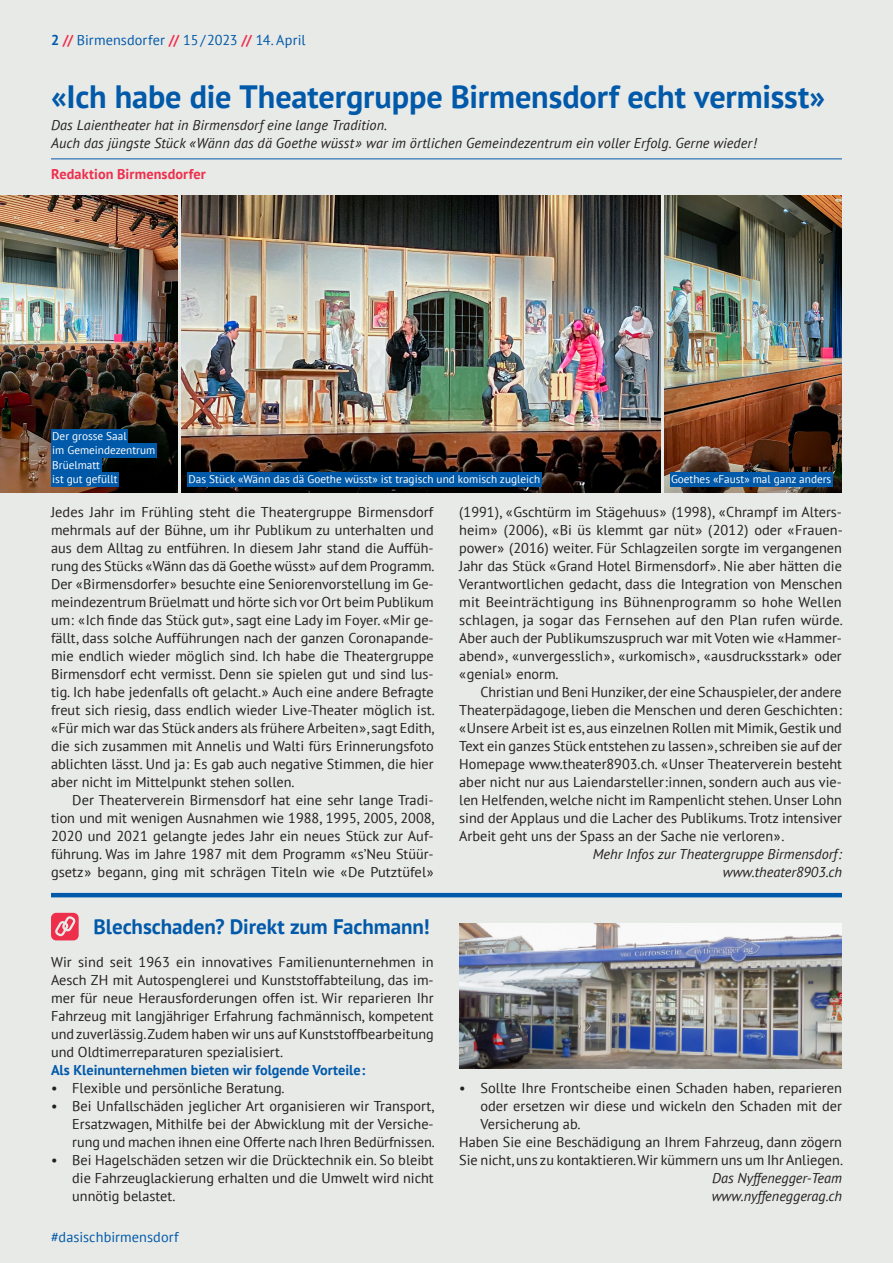
<style>
.page{position:relative;width:893px;height:1263px;background:#e8eae8}
.page>*{position:absolute;margin:0;border:0;box-sizing:border-box;transform-origin:0 0}
.t1{font:700 32.25px "PT Sans";letter-spacing:-.005em;color:#0159a9}
.t2{font:700 21px "PT Sans";letter-spacing:-.005em;color:#0159a9}
.t3{font:14.25px/18px "PT Sans";color:#231f20;text-align:justify}
.t4{font:italic 14.25px/18px "PT Sans";color:#231f20}
.t5{font:14.25px "PT Sans";letter-spacing:.005em;color:#0159a9}
.t6{font:700 14.25px "PT Sans";color:#0159a9}
.t7{font:700 14.25px "PT Sans";letter-spacing:.01em;color:#ee2f4c}
.t8{font:11.25px/14.2px "PT Sans";color:#fff}
.s1{font-weight:700}
.s2{font-weight:700;color:#ee2f4c}
</style>
<div class="page">
<svg style="left:51px;top:913px;width:28px;height:27px"></svg>
<img style="left:459px;top:924px;width:383px;height:144px">
<hr style="left:51px;top:893px;width:791px;height:4px;background:#0159a9">
<hr style="left:51px;top:158px;width:791px;height:1px;background:#0159a9">
<img style="left:182px;top:196px;width:478px;height:296px">
<img style="left:664px;top:196px;width:178px;height:296px">
<img style="left:0;top:196px;width:178px;height:296px">
<div style="left:187px;top:472px;width:355px;height:15px;background:#0159a9"></div>
<div style="left:670px;top:472px;width:163px;height:15px;background:#0159a9"></div>
<div style="left:51px;top:429px;width:77px;height:15px;background:#0159a9"></div>
<div style="left:51px;top:443px;width:106px;height:15px;background:#0159a9"></div>
<div style="left:51px;top:458px;width:50px;height:14px;background:#0159a9"></div>
<div style="left:51px;top:472px;width:68px;height:15px;background:#0159a9"></div>
<p class="t5" style="left:51px;top:31px;width:256px"><span class="s1">2</span> <span class="s2">//</span> Birmensdorfer <span class="s2">//</span> 15/2023 <span class="s2">//</span> 14. April</p>
<h1 class="t1" style="left:51px;top:75px;width:776px">«Ich habe die Theatergruppe Birmensdorf echt vermisst»</h1>
<p class="t4" style="left:51px;top:116px;width:707px">Das Laientheater hat in Birmensdorf eine lange Tradition.<br>Auch das jüngste Stück «Wänn das dä Goethe wüsst» war im örtlichen Gemeindezentrum ein voller Erfolg. Gerne wieder!</p>
<p class="t7" style="left:51px;top:165px;width:156px">Redaktion Birmensdorfer</p>
<p class="t8" style="left:52px;top:429px;width:104px">Der grosse Saal<br>im Gemeindezentrum<br>Brüelmatt<br>ist gut gefüllt</p>
<p class="t8" style="left:189px;top:471px;width:353px">Das Stück «Wänn das dä Goethe wüsst» ist tragisch und komisch zugleich</p>
<p class="t8" style="left:671px;top:471px;width:162px">Goethes «Faust» mal ganz anders</p>
<p class="t3" style="left:51px;top:503px;width:385px">Jedes Jahr im Frühling steht die Theatergruppe Birmensdorf mehrmals auf der Bühne, um ihr Publikum zu unterhalten und aus dem Alltag zu entführen. In diesem Jahr stand die Auffüh&shy;rung des Stücks «Wänn das dä Goethe wüsst» auf dem Programm.<br>Der «Birmensdorfer» besuchte eine Seniorenvorstellung im Ge&shy;meindezentrum Brüelmatt und hörte sich vor Ort beim Publikum um: «Ich finde das Stück gut», sagt eine Lady im Foyer. «Mir ge&shy;fällt, dass solche Aufführungen nach der ganzen Coronapande&shy;mie endlich wieder möglich sind. Ich habe die Theatergruppe Birmensdorf echt vermisst. Denn sie spielen gut und sind lus&shy;tig. Ich habe jedenfalls oft gelacht.» Auch eine andere Befragte freut sich riesig, dass endlich wieder Live-Theater möglich ist. «Für mich war das Stück anders als frühere Arbeiten», sagt Edith, die sich zusammen mit Annelis und Walti fürs Erinnerungsfoto ablichten lässt. Und ja: Es gab auch negative Stimmen, die hier aber nicht im Mittelpunkt stehen sollen.</p>
<p class="t3" style="left:51px;top:791px;width:385px;text-align:left;text-indent:21px">Der Theaterverein Birmensdorf hat eine sehr lange Tradi&shy;tion und mit wenigen Ausnahmen wie 1988, 1995, 2005, 2008, 2020 und 2021 gelangte jedes Jahr ein neues Stück zur Auf&shy;führung. Was im Jahre 1987 mit dem Programm «s’Neu Stüür&shy;gsetz» begann, ging mit schrägen Titeln wie «De Putztüfel»</p>
<h2 class="t2" style="left:94px;top:913px;width:338px">Blechschaden? Direkt zum Fachmann!</h2>
<p class="t3" style="left:51px;top:953px;width:384px">Wir sind seit 1963 ein innovatives Familienunternehmen in Aesch ZH mit Autospenglerei und Kunststoffabteilung, das im&shy;mer für neue Herausforderungen offen ist. Wir reparieren Ihr Fahrzeug mit langjähriger Erfahrung fachmännisch, kompetent und zuverlässig. Zudem haben wir uns auf Kunststoffbearbeitung und Oldtimerreparaturen spezialisiert.</p>
<p class="t6" style="left:51px;top:1061px;width:316px">Als Kleinunternehmen bieten wir folgende Vorteile:</p>
<p class="t3" style="left:51px;top:1079px;width:235px">• Flexible und persönliche Beratung.</p>
<p class="t3" style="left:72px;top:1097px;width:364px;text-indent:-21px">• Bei Unfallschäden jeglicher Art organisieren wir Transport, Ersatzwagen, Mithilfe bei der Abwicklung mit der Versiche&shy;rung und machen ihnen eine Offerte nach Ihren Bedürfnissen.</p>
<p class="t3" style="left:72px;top:1151px;width:363px;text-indent:-21px">• Bei Hagelschäden setzen wir die Drücktechnik ein. So bleibt die Fahrzeuglackierung erhalten und die Umwelt wird nicht unnötig belastet.</p>
<p class="t5" style="left:51px;top:1227px;width:129px">#dasischbirmensdorf</p>
<p class="t3" style="left:459px;top:503px;width:385px">(1991), «Gschtürm im Stägehuus» (1998), «Chrampf im Alters&shy;heim» (2006), «Bi üs klemmt gar nüt» (2012) oder «Frauen&shy;power» (2016) weiter. Für Schlagzeilen sorgte im vergangenen Jahr das Stück «Grand Hotel Birmensdorf». Nie aber hätten die Verantwortlichen gedacht, dass die Integration von Menschen mit Beeinträchtigung ins Bühnenprogramm so hohe Wellen schlagen, ja sogar das Fernsehen auf den Plan rufen würde.<br>Aber auch der Publikumszuspruch war mit Voten wie «Hammer&shy;abend», «unvergesslich», «urkomisch», «ausdrucksstark» oder «genial» enorm.</p>
<p class="t3" style="left:459px;top:683px;width:384px;text-indent:21px">Christian und Beni Hunziker, der eine Schauspieler, der andere Theaterpädagoge, lieben die Menschen und deren Geschichten: «Unsere Arbeit ist es, aus einzelnen Rollen mit Mimik, Gestik und Text ein ganzes Stück entstehen zu lassen», schreiben sie auf der Homepage www.theater8903.ch. «Unser Theaterverein besteht aber nicht nur aus Laiendarsteller:innen, sondern auch aus vie&shy;len Helfenden, welche nicht im Rampenlicht stehen. Unser Lohn sind der Applaus und die Lacher des Publikums. Trotz intensiver Arbeit geht uns der Spass an der Sache nie verloren».</p>
<p class="t4" style="left:593px;top:845px;width:251px;text-align:right">Mehr Infos zur Theatergruppe Birmensdorf: www.theater8903.ch</p>
<p class="t3" style="left:459px;top:1079px;width:384px">• Sollte Ihre Frontscheibe einen Schaden haben, reparieren</p>
<p class="t3" style="left:480px;top:1097px;width:363px">oder ersetzen wir diese und wickeln den Schaden mit der</p>
<p class="t3" style="left:480px;top:1115px;width:102px">Versicherung ab.</p>
<p class="t3" style="left:459px;top:1133px;width:384px">Haben Sie eine Beschädigung an Ihrem Fahrzeug, dann zögern</p>
<p class="t3" style="left:459px;top:1151px;width:385px">Sie nicht, uns zu kontaktieren. Wir kümmern uns um Ihr Anliegen.</p>
<p class="t4" style="left:712px;top:1169px;width:132px">Das Nyffenegger-Team www.nyffeneggerag.ch</p>
</div>
